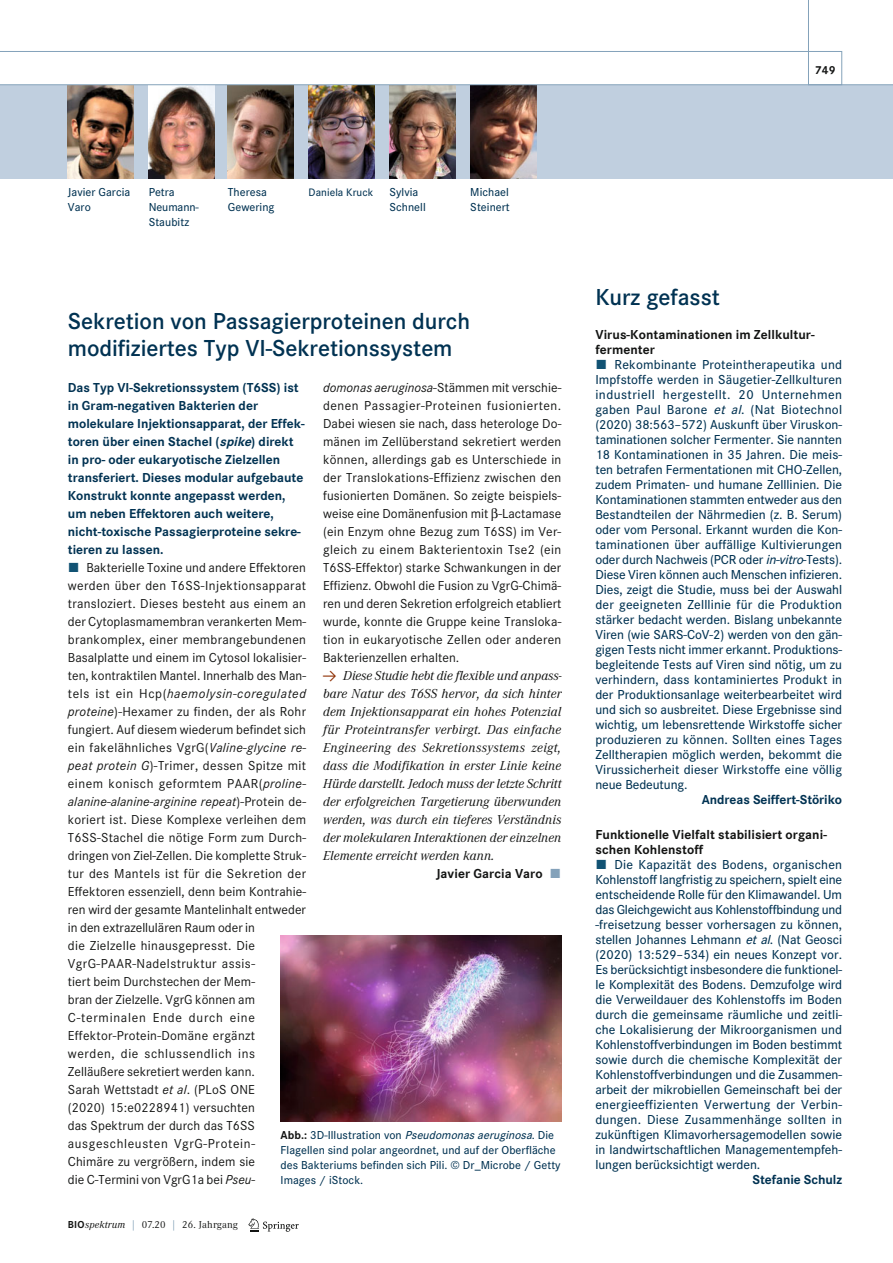
<style>
.page{position:relative;width:893px;height:1263px;background:#fff}
.page>*{position:absolute;margin:0;border:0;box-sizing:border-box;transform-origin:0 0}
.t1{font:600 24px/27px "Corporate S";color:#003252}
.t2{font:13.5px/18px "Corporate S";letter-spacing:.01em;color:#131413}
.t3{font:500 13.5px/15px "Corporate S";letter-spacing:-.005em;color:#003252}
.t4{font:italic 13.5px/18px "Corporate A";letter-spacing:.005em;color:#131413;text-align:justify}
.t5{font:700 13.5px "Corporate S";letter-spacing:-.005em;color:#003252}
.t6{font:700 13.5px "Corporate S";letter-spacing:.005em;color:#131413}
.t7{font:500 12px/15px "Corporate S";letter-spacing:.005em;color:#003252}
.t8{font:700 12px "Corporate S";color:#131413}
.t9{font:500 11.25px "Corporate S";letter-spacing:.005em;color:#003252}
.t10{font:10.5px "Corporate A";letter-spacing:.015em;color:#131413}
.s1{font-weight:700;color:#003252}
.s2{font-weight:700;font-style:italic;color:#003252}
.s3{font-family:"The Sans Expert";color:#115273}
.s4{font-style:italic}
.s5{font-family:"The Sans Expert";font-style:normal;color:#8d2d00}
.s6{font-family:"The Sans Expert";font-weight:400;color:#84a2ba}
.s7{font-weight:700;color:#131413}
.s8{font-family:"Corporate S";font-weight:700}
.s9{color:#658ba6}
.s10{font-family:"The Sans Expert";font-weight:400;color:#115273}
</style>
<div class="page">
<svg style="left:248px;top:1218px;width:51px;height:14px"></svg>
<div style="left:0;top:85px;width:892px;height:94px;background:#c0cfdf"></div>
<img style="left:228px;top:85px;width:66px;height:94px">
<img style="left:149px;top:85px;width:66px;height:94px">
<img style="left:389px;top:85px;width:66px;height:94px">
<img style="left:68px;top:85px;width:66px;height:94px">
<img style="left:308px;top:85px;width:66px;height:94px">
<img style="left:280px;top:936px;width:281px;height:186px">
<img style="left:470px;top:85px;width:66px;height:94px">
<svg style="left:0;top:0;width:892px;height:85px"></svg>
<p class="t8" style="left:814px;top:66px;width:22px">749</p>
<p class="t7" style="left:68px;top:186px;width:64px">Javier Garcia<br>Varo</p>
<p class="t9" style="left:308px;top:188px;width:66px">Daniela Kruck</p>
<p class="t7" style="left:149px;top:186px;width:51px">Petra<br>Neumann-<br>Staubitz</p>
<p class="t7" style="left:389px;top:186px;width:38px">Sylvia<br>Schnell</p>
<p class="t7" style="left:228px;top:186px;width:48px">Theresa<br>Gewering</p>
<p class="t7" style="left:470px;top:186px;width:41px">Michael<br>Steinert</p>
<h1 class="t1" style="left:68px;top:310px;width:404px">Sekretion von Passagierproteinen durch modifiziertes Typ VI-Sekretions system</h1>
<p class="t2" style="left:68px;top:380px;width:240px"><span class="s1">Das Typ VI-Sekretionssystem (T6SS) ist in Gram-negativen Bakterien der<br>moleku lare Injektionsapparat, der Effek&shy;toren über einen Stachel (</span><span class="s2">spike</span><span class="s1">) direkt in pro- oder eukaryotische Ziel zellen transferiert. Dieses modular aufgebaute Konstrukt konnte angepasst werden, um neben Effektoren auch wei tere, nicht-toxische Passagierproteine sekre&shy;tieren zu lassen.<br></span><span class="s3">ó</span> Bakterielle Toxine und andere Effektoren werden über den T6SS-Injektionsapparat transloziert. Dieses besteht aus einem an der Cytoplasmamembran verankerten Mem&shy;brankomplex, einer membrangebundenen Basalplatte und einem im Cytosol lokalisier&shy;ten, kontraktilen Mantel. Innerhalb des Man&shy;tels ist ein Hcp(<span class="s4">haemolysin-coregulated proteine</span>)-Hexamer zu finden, der als Rohr fungiert. Auf diesem wiederum befindet sich ein fakelähnliches VgrG(<span class="s4">Valine-glycine re&shy;peat protein G</span>)-Trimer, dessen Spitze mit einem konisch geformtem PAAR(<span class="s4">proline&shy;alanine-alanine-arginine repeat</span>)-Protein de&shy;koriert ist. Diese Komplexe verleihen dem T6SS-Stachel die nötige Form zum Durch&shy;dringen von Ziel-Zellen. Die komplette Struk&shy;tur des Mantels ist für die Sekretion der Effektoren essenziell, denn beim Kontrahie&shy;ren wird der gesamte Mantelinhalt entweder in den extrazellulären Raum oder in<br>die Zielzelle hinausgepresst. Die VgrG-PAAR-Nadel struktur assis-<br>tiert beim Durchstechen der Mem-<br>bran der Zielzelle. VgrG können am C-terminalen Ende durch eine Effektor-Protein-Domäne ergänzt<br>werden, die schlussendlich ins Zelläußere sekretiert werden kann.<br>Sarah Wettstadt <span class="s4">et al</span>. (PLoS ONE<br>(2020) 15:e0228941) versuchten<br>das Spektrum der durch das T6SS ausgeschleusten VgrG-Protein-<br>Chimäre zu vergrößern, indem sie<br>die C-Termini von VgrG1a bei <span class="s4">Pseu-</span></p>
<p class="t2" style="left:323px;top:380px;width:240px;text-align:justify"><span class="s4">domonas aeruginosa</span>-Stämmen mit verschie&shy;denen Passagier-Proteinen fusionierten.<br>Dabei wiesen sie nach, dass heterologe Do&shy;mänen im Zellüberstand sekretiert werden können, allerdings gab es Unterschiede in der Translokations-Effizienz zwischen den fusionierten Domänen. So zeigte beispiels&shy;weise eine Domänenfusion mit -Lactamase (ein Enzym ohne Bezug zum T6SS) im Ver&shy;gleich zu einem Bakterientoxin Tse2 (ein T6SS-Effektor) starke Schwankungen in der Effizienz. Obwohl die Fusion zu VgrG-Chimä&shy;ren und deren Sekretion erfolgreich etabliert wurde, konnte die Gruppe keine Transloka&shy;tion in eukaryotische Zellen oder anderen Bakterienzellen er halten.</p>
<p class="t4" style="left:323px;top:668px;width:240px"><span class="s5">Y</span> Diese Studie hebt die flexible und anpass&shy;bare Natur des T6SS hervor, da sich hinter dem Injektionsapparat ein hohes Potenzial für Proteintransfer verbirgt. Das einfache Engineering des Sekretionssystems zeigt, dass die Modifikation in erster Linie keine Hürde darstellt. Jedoch muss der letzte Schritt der erfolgreichen Targetierung überwunden werden, was durch ein tieferes Verständnis der molekularen Interaktionen der einzelnen Elemente erreicht werden kann.</p>
<p class="t6" style="left:436px;top:869px;width:127px">Javier Garcia Varo <span class="s6">ó</span></p>
<p class="t7" style="left:280px;top:1129px;width:281px"><span class="s7">Abb.:</span> 3D-Illustration von <span class="s4">Pseudomonas aeruginosa</span>. Die Flagellen sind polar angeordnet, und auf der Oberfläche des Bakteriums befinden sich Pili. © Dr_Microbe / Getty Images / iStock.</p>
<p class="t10" style="left:68px;top:1221px;width:172px"><span class="s8">BIO</span><span class="s4">spektrum</span> <span class="s9">|</span> 07.20 <span class="s9">|</span> 26. Jahrgang</p>
<h1 class="t1" style="left:595px;top:285px;width:126px">Kurz gefasst</h1>
<p class="t3" style="left:595px;top:328px;width:248px"><span class="s7">Virus-Kontaminationen im Zellkultur&shy;fermenter<br></span><span class="s10">ó</span> Rekombinante Proteintherapeutika und Impfstoffe werden in Säugetier-Zellkulturen industriell hergestellt. 20 Unternehmen gaben Paul Barone <span class="s4">et al</span>. (Nat Biotechnol (2020) 38:563–572) Auskunft über Viruskon&shy;taminationen solcher Fermenter. Sie nannten 18 Kontamina tionen in 35 Jahren. Die meis&shy;ten betrafen Fermentationen mit CHO-Zellen, zudem Primaten- und humane Zelllinien. Die Kontaminationen stammten entweder aus den Bestandteilen der Nährmedien (z. B. Serum) oder vom Personal. Erkannt wurden die Kon&shy;taminationen über auffällige Kultivierungen oder durch Nachweis (PCR oder <span class="s4">in-vitro</span>-Tests).<br>Diese Viren können auch Menschen infizieren.<br>Dies, zeigt die Studie, muss bei der Auswahl der geeigneten Zelllinie für die Produktion stärker bedacht werden. Bislang unbekannte Viren (wie SARS-CoV-2) werden von den gän&shy;gigen Tests nicht immer erkannt. Produktions&shy;begleitende Tests auf Viren sind nötig, um zu verhindern, dass kontaminiertes Produkt in der Produktionsanlage weiterbearbeitet wird und sich so ausbreitet. Diese Ergebnisse sind wichtig, um lebensrettende Wirkstoffe sicher produzieren zu können. Sollten eines Tages Zelltherapien möglich werden, bekommt die Virussicherheit dieser Wirkstoffe eine völlig neue Bedeutung.</p>
<p class="t5" style="left:701px;top:795px;width:142px">Andreas Seiffert-Störiko</p>
<p class="t3" style="left:595px;top:829px;width:248px"><span class="s7">Funktionelle Vielfalt stabilisiert organi&shy;schen Kohlenstoff<br></span><span class="s10">ó</span> Die Kapazität des Bodens, organischen Kohlenstoff langfristig zu speichern, spielt eine entscheidende Rolle für den Klimawandel. Um das Gleichgewicht aus Kohlenstoffbindung und -freisetzung besser vorhersagen zu können, stellen Johannes Lehmann <span class="s4">et al</span>. (Nat Geosci (2020) 13:529–534) ein neues Konzept vor.<br>Es berücksichtigt insbesondere die funktionel&shy;le Komplexität des Bodens. Demzufolge wird die Verweildauer des Kohlenstoffs im Boden durch die gemeinsame räumliche und zeitli&shy;che Lokalisierung der Mikroorganismen und Kohlenstoffverbindungen im Boden bestimmt sowie durch die chemische Komplexität der Kohlenstoffverbindungen und die Zusammen&shy;arbeit der mikrobiellen Gemeinschaft bei der energieeffizienten Verwertung der Verbin&shy;dungen. Diese Zusammenhänge sollten in zukünftigen Klimavorhersagemodellen sowie in landwirtschaftlichen Managementempfeh&shy;lungen berücksichtigt werden.</p>
<p class="t5" style="left:752px;top:1175px;width:91px">Stefanie Schulz</p>
</div>
